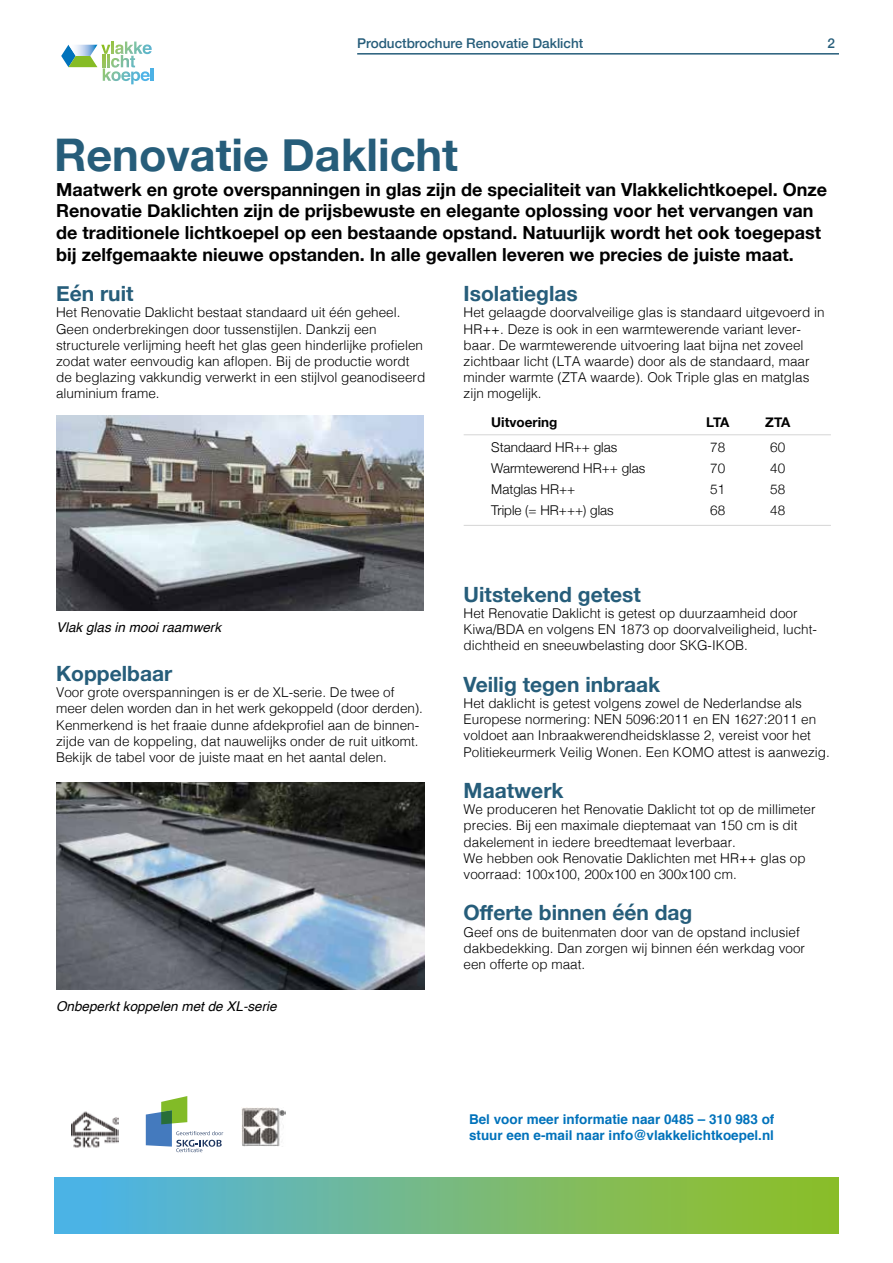
<style>
.page{position:relative;width:893px;height:1263px;background:#fff}
.page>*{position:absolute;margin:0;border:0;box-sizing:border-box;transform-origin:0 0}
.t1{font:700 45px "Helvetica Neue";color:#265d7a}
.t2{font:700 21px "Helvetica Neue";color:#265d7a}
.t3{font:700 18px/21.6px "Helvetica Neue";color:#000}
.t4{font:300 13.5px/16.2px "Helvetica";color:#000}
.t5{font:300 13.5px "Helvetica Neue";color:#000}
.t6{font:700 13.5px/16.2px "Helvetica";color:#0072bb}
.t7{font:italic 13.5px "Helvetica";color:#000}
.t8{font:500 13.5px "Helvetica Neue";color:#265d7a}
.t9{font:700 13.5px "Helvetica Neue";color:#000}
</style>
<div class="page">
<hr style="left:357px;top:53px;width:482px;height:2px;background:#265d7a">
<svg style="left:61px;top:42px;width:92px;height:42px"></svg>
<img style="left:71px;top:1111px;width:48px;height:37px">
<img style="left:241px;top:1108px;width:45px;height:38px">
<svg style="left:146px;top:1096px;width:77px;height:56px"></svg>
<img style="left:56px;top:416px;width:368px;height:195px">
<img style="left:56px;top:782px;width:369px;height:208px">
<hr style="left:464px;top:434px;width:367px;height:1px;background:#000">
<hr style="left:464px;top:525px;width:367px;height:1px;background:#000">
<img style="left:54px;top:1178px;width:785px;height:55px">
<p class="t8" style="left:357px;top:33px;width:228px">Productbrochure Renovatie Daklicht</p>
<h1 class="t1" style="left:54px;top:120px;width:406px">Renovatie Daklicht</h1>
<p class="t8" style="left:827px;top:33px;width:9px">2</p>
<p class="t3" style="left:56px;top:179px;width:772px">Maatwerk en grote overspanningen in glas zijn de specialiteit van Vlakkelichtkoepel. Onze Renovatie Daklichten zijn de prijsbewuste en elegante oplossing voor het vervangen van de traditionele lichtkoepel op een bestaande opstand. Natuurlijk wordt het ook toegepast bij zelfgemaakte nieuwe opstanden. In alle gevallen leveren we precies de juiste maat.</p>
<h2 class="t2" style="left:56px;top:277px;width:79px">Eén ruit</h2>
<p class="t4" style="left:56px;top:303px;width:371px">Het Renovatie Daklicht bestaat standaard uit één geheel.<br>Geen onderbrekingen door tussenstijlen. Dankzij een structurele verlijming heeft het glas geen hinderlijke profielen zodat water eenvoudig kan aflopen. Bij de productie wordt de beglazing vakkundig verwerkt in een stijlvol geanodiseerd aluminium frame.</p>
<p class="t7" style="left:56px;top:617px;width:167px">Vlak glas in mooi raamwerk</p>
<h2 class="t2" style="left:56px;top:657px;width:118px">Koppelbaar</h2>
<p class="t4" style="left:56px;top:683px;width:368px">Voor grote overspanningen is er de XL-serie. De twee of meer delen worden dan in het werk gekoppeld (door derden).<br>Kenmerkend is het fraaie dunne afdekprofiel aan de binnen&shy;zijde van de koppeling, dat nauwelijks onder de ruit uitkomt.<br>Bekijk de tabel voor de juiste maat en het aantal delen.</p>
<p class="t7" style="left:56px;top:995px;width:222px">Onbeperkt koppelen met de XL-serie</p>
<h2 class="t2" style="left:464px;top:277px;width:116px">Isolatieglas</h2>
<p class="t4" style="left:464px;top:303px;width:362px">Het gelaagde doorvalveilige glas is standaard uitgevoerd in HR++. Deze is ook in een warmtewerende variant lever&shy;baar. De warmtewerende uitvoering laat bijna net zoveel zichtbaar licht (LTA waarde) door als de standaard, maar minder warmte (ZTA waarde). Ook Triple glas en matglas zijn mogelijk.</p>
<p class="t9" style="left:491px;top:411px;width:68px">Uitvoering</p>
<p class="t9" style="left:706px;top:411px;width:25px">LTA</p>
<p class="t9" style="left:765px;top:411px;width:27px">ZTA</p>
<p class="t5" style="left:491px;top:436px;width:127px">Standaard HR++ glas</p>
<p class="t5" style="left:710px;top:436px;width:17px">78</p>
<p class="t5" style="left:770px;top:436px;width:17px">60</p>
<p class="t5" style="left:491px;top:457px;width:155px">Warmtewerend HR++ glas</p>
<p class="t5" style="left:710px;top:457px;width:17px">70</p>
<p class="t5" style="left:770px;top:457px;width:17px">40</p>
<p class="t5" style="left:491px;top:478px;width:86px">Matglas HR++</p>
<p class="t5" style="left:710px;top:478px;width:17px">51</p>
<p class="t5" style="left:770px;top:478px;width:17px">58</p>
<p class="t5" style="left:491px;top:499px;width:124px">Triple (= HR+++) glas</p>
<p class="t5" style="left:710px;top:499px;width:17px">68</p>
<p class="t5" style="left:770px;top:499px;width:17px">48</p>
<h2 class="t2" style="left:464px;top:578px;width:179px">Uitstekend getest</h2>
<p class="t4" style="left:464px;top:604px;width:355px">Het Renovatie Daklicht is getest op duurzaamheid door<br>Kiwa/BDA en volgens EN 1873 op doorvalveiligheid, lucht&shy;dichtheid en sneeuwbelasting door SKG-IKOB.</p>
<h2 class="t2" style="left:464px;top:668px;width:198px">Veilig tegen inbraak</h2>
<p class="t4" style="left:464px;top:694px;width:368px">Het daklicht is getest volgens zowel de Nederlandse als Europese normering: NEN 5096:2011 en EN 1627:2011 en voldoet aan Inbraakwerendheidsklasse 2, vereist voor het Politiekeurmerk Veilig Wonen. Een KOMO attest is aanwezig.</p>
<h2 class="t2" style="left:464px;top:774px;width:101px">Maatwerk</h2>
<p class="t4" style="left:464px;top:800px;width:353px">We produceren het Renovatie Daklicht tot op de millimeter precies. Bij een maximale dieptemaat van 150 cm is dit dakelement in iedere breedtemaat leverbaar.<br>We hebben ook Renovatie Daklichten met HR++ glas op voorraad: 100x100, 200x100 en 300x100 cm.</p>
<h2 class="t2" style="left:464px;top:896px;width:230px">Offerte binnen één dag</h2>
<p class="t4" style="left:464px;top:923px;width:343px">Geef ons de buitenmaten door van de opstand inclusief dakbedekking. Dan zorgen wij binnen één werkdag voor een offerte op maat.</p>
<p class="t6" style="left:469px;top:1111px;width:307px">Bel voor meer informatie naar 0485 – 310 983 of stuur een e-mail naar info@vlakkelichtkoepel.nl</p>
</div>
